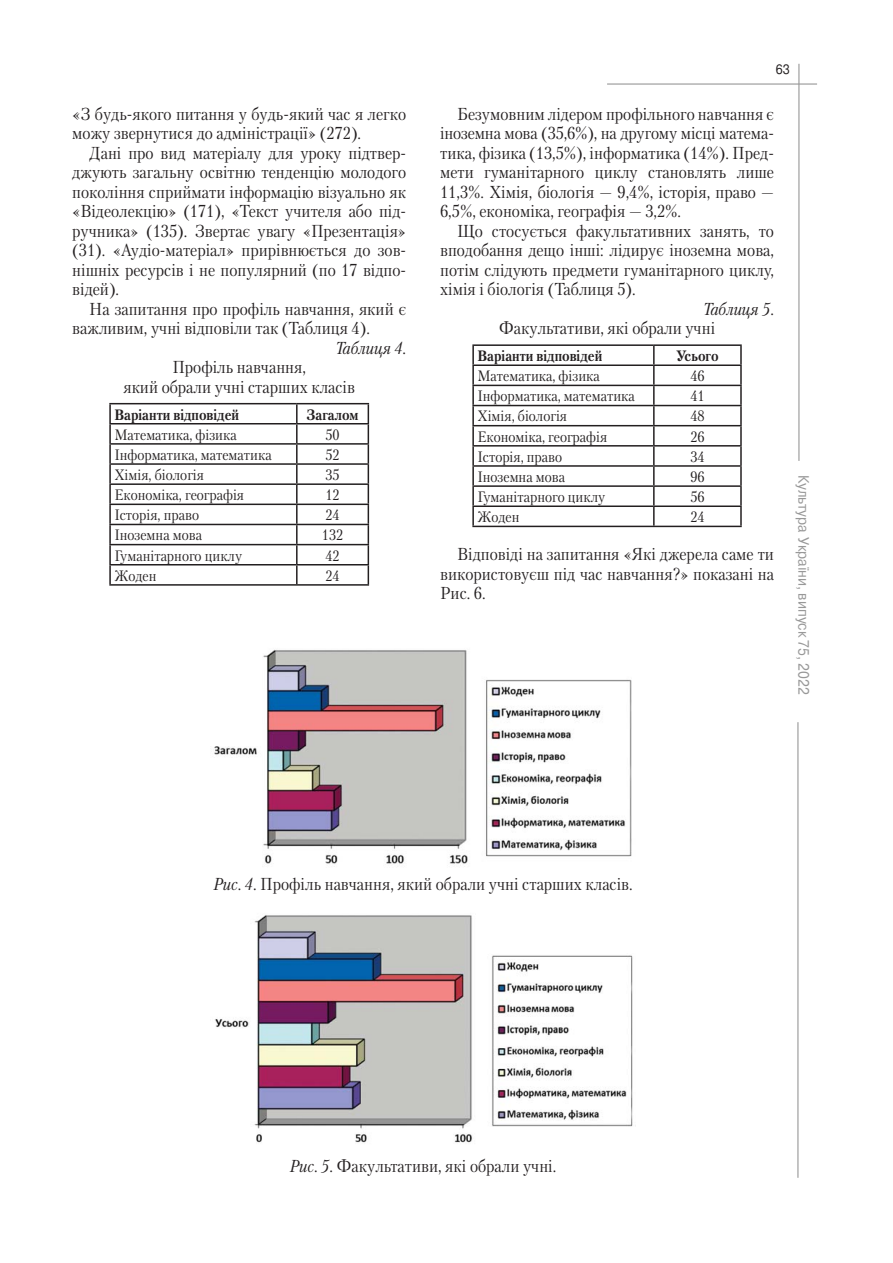
<style>
.page{position:relative;width:893px;height:1263px;background:#fff}
.page>*{position:absolute;margin:0;border:0;box-sizing:border-box;transform-origin:0 0}
.t1{font:17.25px/19.5px "Petersburg C";color:#231f20;text-align:justify;scale:.9 1}
.t2{font:italic 17.25px "Petersburg C";color:#231f20;scale:.9 1}
.t3{font:15px "Petersburg C";color:#231f20;scale:.9 1}
.t4{font:700 15px "Petersburg C";color:#231f20;scale:.9 1}
.t5{font:15px "Pragmatica C";color:#989898;scale:.9 1}
.t6{font:13.5px "Pragmatica C";color:#231f20;scale:.9 1}
.s1{font-style:italic}
</style>
<div class="page">
<hr style="left:798px;top:64px;width:1px;height:397px;background:#989898">
<hr style="left:797px;top:722px;width:1px;height:456px;background:#989898">
<hr style="left:607px;top:83px;width:210px;height:2px;background:#989898">
<hr style="left:109px;top:403px;width:188px;height:1px;background:#231f20">
<hr style="left:297px;top:403px;width:72px;height:1px;background:#231f20">
<hr style="left:109px;top:423px;width:188px;height:2px;background:#231f20">
<hr style="left:297px;top:423px;width:72px;height:2px;background:#231f20">
<hr style="left:109px;top:443px;width:188px;height:2px;background:#231f20">
<hr style="left:297px;top:443px;width:72px;height:2px;background:#231f20">
<hr style="left:109px;top:463px;width:188px;height:2px;background:#231f20">
<hr style="left:297px;top:463px;width:72px;height:2px;background:#231f20">
<hr style="left:109px;top:483px;width:188px;height:2px;background:#231f20">
<hr style="left:297px;top:483px;width:72px;height:2px;background:#231f20">
<hr style="left:109px;top:504px;width:188px;height:1px;background:#231f20">
<hr style="left:297px;top:504px;width:72px;height:1px;background:#231f20">
<hr style="left:109px;top:524px;width:188px;height:1px;background:#231f20">
<hr style="left:297px;top:524px;width:72px;height:1px;background:#231f20">
<hr style="left:109px;top:544px;width:188px;height:1px;background:#231f20">
<hr style="left:297px;top:544px;width:72px;height:1px;background:#231f20">
<hr style="left:109px;top:564px;width:188px;height:2px;background:#231f20">
<svg style="left:109px;top:404px;width:2px;height:180px"></svg>
<hr style="left:297px;top:564px;width:72px;height:2px;background:#231f20">
<svg style="left:296px;top:404px;width:2px;height:180px"></svg>
<svg style="left:368px;top:404px;width:1px;height:180px"></svg>
<hr style="left:109px;top:584px;width:260px;height:2px;background:#231f20">
<hr style="left:472px;top:344px;width:182px;height:2px;background:#231f20">
<hr style="left:654px;top:344px;width:88px;height:2px;background:#231f20">
<hr style="left:472px;top:365px;width:182px;height:1px;background:#231f20">
<hr style="left:654px;top:365px;width:88px;height:1px;background:#231f20">
<hr style="left:472px;top:385px;width:182px;height:1px;background:#231f20">
<hr style="left:654px;top:385px;width:88px;height:1px;background:#231f20">
<hr style="left:472px;top:405px;width:182px;height:1px;background:#231f20">
<hr style="left:654px;top:405px;width:88px;height:1px;background:#231f20">
<hr style="left:472px;top:425px;width:182px;height:1px;background:#231f20">
<hr style="left:654px;top:425px;width:88px;height:1px;background:#231f20">
<hr style="left:472px;top:445px;width:182px;height:2px;background:#231f20">
<hr style="left:654px;top:445px;width:88px;height:2px;background:#231f20">
<hr style="left:472px;top:465px;width:182px;height:2px;background:#231f20">
<hr style="left:654px;top:465px;width:88px;height:2px;background:#231f20">
<hr style="left:472px;top:485px;width:182px;height:2px;background:#231f20">
<hr style="left:654px;top:485px;width:88px;height:2px;background:#231f20">
<hr style="left:472px;top:506px;width:182px;height:1px;background:#231f20">
<svg style="left:472px;top:346px;width:2px;height:180px"></svg>
<hr style="left:654px;top:506px;width:88px;height:1px;background:#231f20">
<svg style="left:653px;top:346px;width:1px;height:180px"></svg>
<svg style="left:740px;top:346px;width:2px;height:180px"></svg>
<hr style="left:472px;top:526px;width:270px;height:1px;background:#231f20">
<img style="left:214px;top:649px;width:418px;height:215px">
<img style="left:215px;top:915px;width:421px;height:228px">
<p class="t1" style="left:72px;top:104px;width:372px">«З будь-якого питання у будь-який час я легко можу звернутися до адміністрації» (272).</p>
<p class="t1" style="left:72px;top:143px;width:372px;text-indent:17px">Дані про вид матеріалу для уроку підтвер&shy;джують загальну освітню тенденцію молодого покоління сприймати інформацію візуально як «Відеолекцію» (171), «Текст учителя або під&shy;ручника» (135). Звертає увагу «Презентація» (31). «Аудіо-матеріал» прирівнюється до зов&shy;нішніх ресурсів і не популярний (по 17 відпо&shy;відей).</p>
<p class="t1" style="left:72px;top:299px;width:372px;text-indent:17px">На запитання про профіль навчання, який є важливим, учні відповіли так (Таблиця 4).</p>
<p class="t2" style="left:336px;top:340px;width:80px">Таблиця 4.</p>
<p class="t1" style="left:123px;top:358px;width:259px;text-align:center">Профіль навчання,<br>який обрали учні старших класів</p>
<p class="t4" style="left:114px;top:408px;width:140px">Варіанти відповідей</p>
<p class="t4" style="left:307px;top:408px;width:59px">Загалом</p>
<p class="t3" style="left:114px;top:427px;width:137px">Математика, фізика</p>
<p class="t3" style="left:325px;top:427px;width:17px">50</p>
<p class="t3" style="left:114px;top:447px;width:176px">Інформатика, математика</p>
<p class="t3" style="left:325px;top:447px;width:17px">52</p>
<p class="t3" style="left:114px;top:467px;width:101px">Хімія, біологія</p>
<p class="t3" style="left:325px;top:467px;width:17px">35</p>
<p class="t3" style="left:114px;top:487px;width:146px">Економіка, географія</p>
<p class="t3" style="left:325px;top:487px;width:17px">12</p>
<p class="t3" style="left:114px;top:507px;width:96px">Історія, право</p>
<p class="t3" style="left:325px;top:507px;width:17px">24</p>
<p class="t3" style="left:114px;top:527px;width:99px">Іноземна мова</p>
<p class="t3" style="left:322px;top:527px;width:25px">132</p>
<p class="t3" style="left:114px;top:547px;width:144px">Гуманітарного циклу</p>
<p class="t3" style="left:325px;top:547px;width:17px">42</p>
<p class="t3" style="left:114px;top:568px;width:48px">Жоден</p>
<p class="t3" style="left:325px;top:568px;width:17px">24</p>
<p class="t6" style="left:776px;top:65px;width:17px">63</p>
<p class="t1" style="left:440px;top:104px;width:372px;text-indent:17px">Безумовним лідером профільного навчання є іноземна мова (35,6%), на другому місці матема&shy;тика, фізика (13,5%), інформатика (14%). Пред&shy;мети гуманітарного циклу становлять лише 11,3%. Хімія, біологія — 9,4%, історія, право — 6,5%, економіка, географія — 3,2%.</p>
<p class="t1" style="left:440px;top:221px;width:372px;text-indent:17px">Що стосується факультативних занять, то вподобання дещо інші: лідирує іноземна мова, потім слідують предмети гуманітарного циклу, хімія і біологія (Таблиця 5).</p>
<p class="t2" style="left:703px;top:301px;width:80px">Таблиця 5.</p>
<p class="t1" style="left:499px;top:319px;width:242px">Факультативи, які обрали учні</p>
<p class="t4" style="left:477px;top:349px;width:140px">Варіанти відповідей</p>
<p class="t4" style="left:676px;top:349px;width:49px">Усього</p>
<p class="t3" style="left:477px;top:368px;width:137px">Математика, фізика</p>
<p class="t3" style="left:690px;top:368px;width:17px">46</p>
<p class="t3" style="left:477px;top:388px;width:176px">Інформатика, математика</p>
<p class="t3" style="left:690px;top:388px;width:17px">41</p>
<p class="t3" style="left:477px;top:408px;width:101px">Хімія, біологія</p>
<p class="t3" style="left:690px;top:408px;width:17px">48</p>
<p class="t3" style="left:477px;top:429px;width:146px">Економіка, географія</p>
<p class="t3" style="left:690px;top:429px;width:17px">26</p>
<p class="t3" style="left:477px;top:449px;width:96px">Історія, право</p>
<p class="t3" style="left:690px;top:449px;width:17px">34</p>
<p class="t3" style="left:477px;top:469px;width:99px">Іноземна мова</p>
<p class="t3" style="left:690px;top:469px;width:17px">96</p>
<p class="t3" style="left:477px;top:489px;width:144px">Гуманітарного циклу</p>
<p class="t3" style="left:690px;top:489px;width:17px">56</p>
<p class="t3" style="left:477px;top:509px;width:48px">Жоден</p>
<p class="t3" style="left:690px;top:509px;width:17px">24</p>
<p class="t1" style="left:440px;top:545px;width:372px;text-indent:17px">Відповіді на запитання «Які джерела саме ти використовуєш під час навчання?» показані на Рис. 6.</p>
<p class="t5" style="left:809px;top:475px;width:245px;rotate:90deg">Культура України, випуск 75, 2022</p>
<p class="t1" style="left:214px;top:875px;width:467px"><span class="s1">Рис. 4.</span> Профіль навчання, який обрали учні старших класів.</p>
<p class="t1" style="left:290px;top:1157px;width:297px"><span class="s1">Рис. 5.</span> Факультативи, які обрали учні.</p>
</div>
